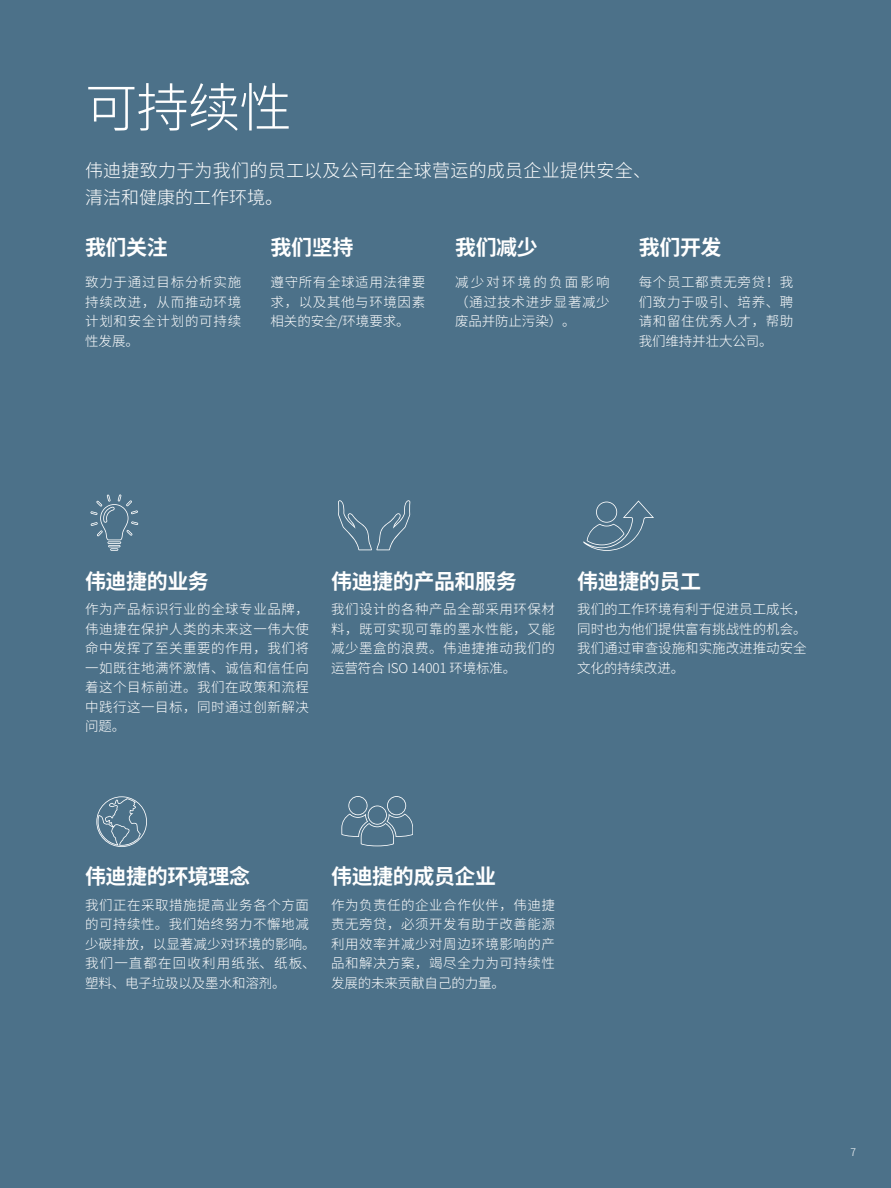
<style>
.page{position:relative;width:891px;height:1188px;background:#4c7189}
.page>*{position:absolute;margin:0;border:0;box-sizing:border-box;transform-origin:0 0}
.t1{font:300 52.5px "Noto Sans CJ Ksc";color:#fff}
.t2{font:700 21px "Noto Sans CJ Ksc";letter-spacing:-.02em;color:#fff}
.t3{font:300 18px/27px "Noto Sans CJ Ksc";letter-spacing:.015em;color:#fff}
.t4{font:300 13.5px/19.5px "Noto Sans CJ Ksc";letter-spacing:.04em;color:#fff;text-align:justify}
.t5{font:300 10.5px "Noto Sans CJ Ksc";color:#fff}
</style>
<div class="page">
<svg style="left:90px;top:494px;width:48px;height:57px"></svg>
<svg style="left:338px;top:500px;width:72px;height:50px"></svg>
<svg style="left:583px;top:500px;width:71px;height:51px"></svg>
<svg style="left:96px;top:796px;width:51px;height:51px"></svg>
<svg style="left:341px;top:796px;width:72px;height:50px"></svg>
<h1 class="t1" style="left:85px;top:78px;width:208px">可持续性</h1>
<h3 class="t3" style="left:85px;top:157px;width:568px">伟迪捷致力于为我们的员工以及公司在全球营运的成员企业提供安全、清洁和健康的工作环境。</h3>
<h2 class="t2" style="left:85px;top:236px;width:84px">我们关注</h2>
<h2 class="t2" style="left:271px;top:236px;width:84px">我们坚持</h2>
<h2 class="t2" style="left:455px;top:236px;width:84px">我们减少</h2>
<h2 class="t2" style="left:639px;top:236px;width:84px">我们开发</h2>
<p class="t4" style="left:85px;top:273px;width:158px">致力于通过目标分析实施持续改进，从而推动环境计划和安全计划的可持续性发展。</p>
<p class="t4" style="left:271px;top:273px;width:156px">遵守所有全球适用法律要求，以及其他与环境因素相关的安全/环境要求。</p>
<p class="t4" style="left:455px;top:273px;width:156px">减少对环境的负面影响（通过技术进步显著减少废品并防止污染）。</p>
<p class="t4" style="left:639px;top:273px;width:156px">每个员工都责无旁贷！我们致力于吸引、培养、聘请和留住优秀人才，帮助我们维持并壮大公司。</p>
<h2 class="t2" style="left:85px;top:569px;width:125px">伟迪捷的业务</h2>
<p class="t4" style="left:85px;top:600px;width:225px">作为产品标识行业的全球专业品牌，伟迪捷在保护人类的未来这一伟大使命中发挥了至关重要的作用，我们将一如既往地满怀激情、诚信和信任向着这个目标前进。我们在政策和流程中践行这一目标，同时通过创新解决问题。</p>
<h2 class="t2" style="left:331px;top:569px;width:187px">伟迪捷的产品和服务</h2>
<p class="t4" style="left:331px;top:600px;width:225px">我们设计的各种产品全部采用环保材料，既可实现可靠的墨水性能，又能减少墨盒的浪费。伟迪捷推动我们的运营符合 ISO 14001 环境标准。</p>
<h2 class="t2" style="left:577px;top:569px;width:125px">伟迪捷的员工</h2>
<p class="t4" style="left:577px;top:600px;width:231px">我们的工作环境有利于促进员工成长，同时也为他们提供富有挑战性的机会。我们通过审查设施和实施改进推动安全文化的持续改进。</p>
<h2 class="t2" style="left:85px;top:864px;width:167px">伟迪捷的环境理念</h2>
<p class="t4" style="left:85px;top:895px;width:232px;text-align:left">我们正在采取措施提高业务各个方面的可持续性。我们始终努力不懈地减少碳排放，以显著减少对环境的影响。我们一直都在回收利用纸张、纸板、塑料、电子垃圾以及墨水和溶剂。</p>
<h2 class="t2" style="left:331px;top:864px;width:167px">伟迪捷的成员企业</h2>
<p class="t4" style="left:331px;top:895px;width:225px">作为负责任的企业合作伙伴，伟迪捷责无旁贷，必须开发有助于改善能源利用效率并减少对周边环境影响的产品和解决方案，竭尽全力为可持续性发展的未来贡献自己的力量。</p>
<p class="t5" style="left:850px;top:1147px;width:7px">7</p>
</div>
